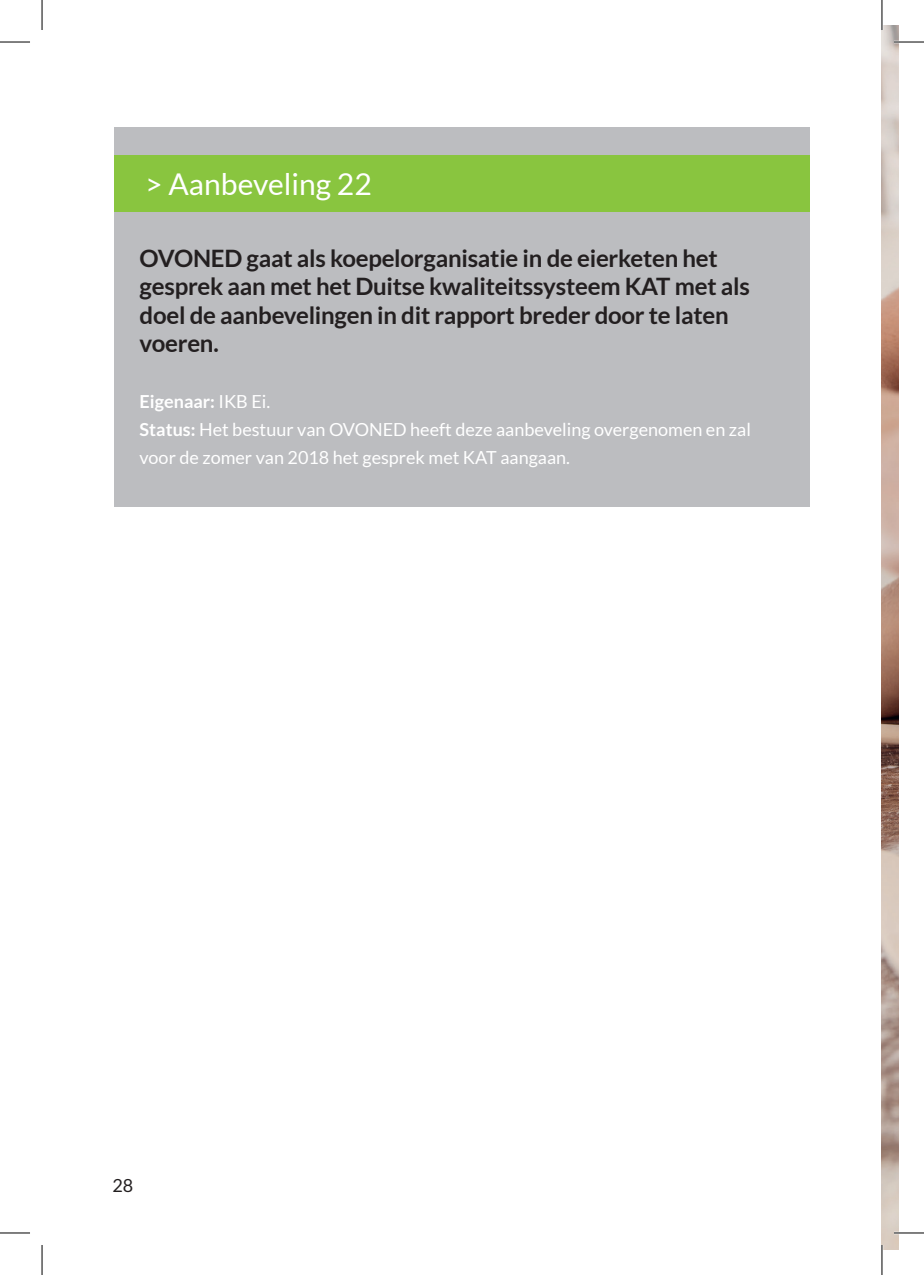
<style>
.page{position:relative;width:924px;height:1275px;background:#fff}
.page>*{position:absolute;margin:0;border:0;box-sizing:border-box;transform-origin:0 0}
.t1{font:30px "Lato";color:#fff}
.t2{font:700 24px/28px "Lato";letter-spacing:-.01em;color:#231f20}
.t3{font:18px/28px "Lato";color:#fff}
.t4{font:18px "Lato";color:#231f20}
.s1{font-weight:700}
</style>
<div class="page">
<div style="left:114px;top:128px;width:695px;height:379px;background:#bcbdc0"></div>
<div style="left:114px;top:156px;width:695px;height:56px;background:#89c53f"></div>
<img style="left:881px;top:25px;width:17px;height:1225px">
<hr style="left:893px;top:41px;width:30px;height:2px;background:#fff">
<hr style="left:893px;top:1231px;width:30px;height:3px;background:#fff">
<hr style="left:0;top:42px;width:30px;height:1px;background:#000">
<hr style="left:893px;top:42px;width:30px;height:1px;background:#000">
<hr style="left:0;top:1232px;width:30px;height:1px;background:#000">
<hr style="left:893px;top:1232px;width:30px;height:1px;background:#000">
<hr style="left:42px;top:0;width:1px;height:30px;background:#000">
<hr style="left:42px;top:1245px;width:1px;height:30px;background:#000">
<hr style="left:881px;top:0;width:1px;height:30px;background:#000">
<hr style="left:881px;top:1245px;width:1px;height:30px;background:#000">
<p class="t1" style="left:145px;top:167px;width:228px">&gt; Aanbeveling 22</p>
<p class="t2" style="left:140px;top:244px;width:611px">OVONED gaat als koepelorganisatie in de eierketen het gesprek aan met het Duitse kwaliteitssysteem KAT met als doel de aanbevelingen in dit rapport breder door te laten voeren.</p>
<p class="t3" style="left:140px;top:387px;width:612px"><span class="s1">Eigenaar:</span> IKB Ei.<br><span class="s1">Status:</span> Het bestuur van OVONED heeft deze aanbeveling overgenomen en zal voor de zomer van 2018 het gesprek met KAT aangaan.</p>
<p class="t4" style="left:112px;top:1175px;width:22px">28</p>
</div>
